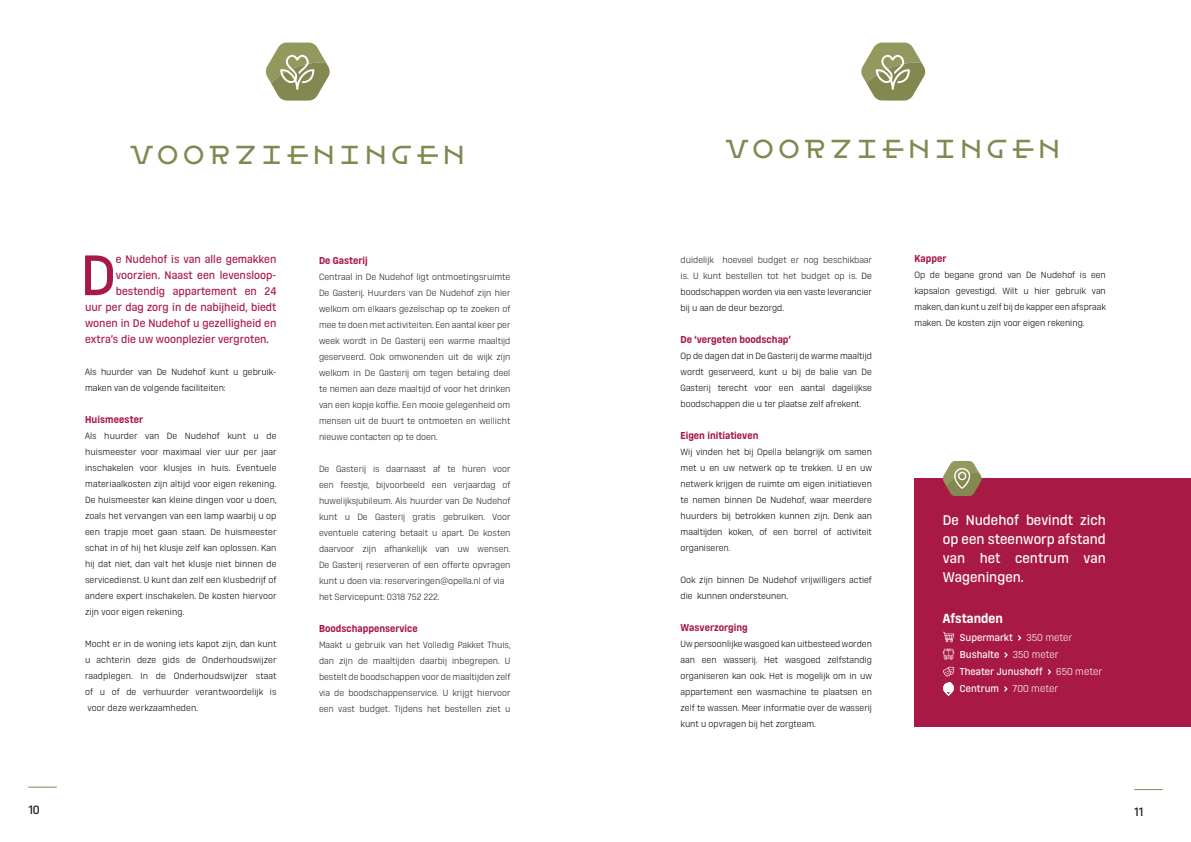
<style>
.page{position:relative;width:1191px;height:842px;background:#fff}
.page>*{position:absolute;margin:0;border:0;box-sizing:border-box;transform-origin:0 0}
.t1{font:500 56.7px "Urbandale";color:#a91947}
.t2{font:26px "Bistro Mono";color:#828850}
.t3{font:500 14px/19px "Urbandale";color:#fff;text-align:justify}
.t4{font:700 13px "Urbandale";color:#fff}
.t5{font:500 12px "Urbandale";color:#231f20}
.t6{font:500 11px "Urbandale";color:#a91947}
.t7{font:700 10px "Urbandale";color:#a91947}
.t8{font:500 10px "Urbandale";color:#fff}
.t9{font:10px "Urbandale";color:#fff}
.t10{font:9px/16px "Urbandale";color:#000001;text-align:justify}
.t11{font:9px/16px "Urbandale";color:#231f20;text-align:justify}
.s1{color:#000001}
</style>
<div class="page">
<svg style="left:28px;top:787px;width:29px;height:1px"></svg>
<svg style="left:265px;top:43px;width:65px;height:58px"></svg>
<svg style="left:1134px;top:789px;width:28px;height:1px"></svg>
<svg style="left:861px;top:43px;width:64px;height:58px"></svg>
<div style="left:914px;top:478px;width:277px;height:249px;background:#a81946"></div>
<svg style="left:1018px;top:635px;width:4px;height:6px"></svg>
<svg style="left:1004px;top:652px;width:4px;height:6px"></svg>
<svg style="left:1047px;top:669px;width:5px;height:6px"></svg>
<svg style="left:1004px;top:686px;width:4px;height:6px"></svg>
<svg style="left:942px;top:461px;width:39px;height:35px"></svg>
<svg style="left:943px;top:632px;width:11px;height:10px"></svg>
<svg style="left:943px;top:667px;width:11px;height:28px"></svg>
<svg style="left:942px;top:649px;width:12px;height:11px"></svg>
<h3 class="t5" style="left:28px;top:802px;width:13px">10</h3>
<h2 class="t2" style="left:129px;top:140px;width:340px">VOORZIENINGEN</h2>
<h1 class="t1" style="left:81px;top:239px;width:36px">D</h1>
<p class="t6" style="left:116px;top:252px;width:162px">e Nudehof is van alle gemakken</p>
<p class="t6" style="left:116px;top:268px;width:162px">voorzien. Naast een levensloop-</p>
<p class="t6" style="left:116px;top:284px;width:162px">bestendig appartement en 24</p>
<p class="t6" style="left:85px;top:300px;width:193px">uur per dag zorg in de nabijheid, biedt</p>
<p class="t6" style="left:85px;top:316px;width:193px">wonen in De Nudehof u gezelligheid en</p>
<p class="t6" style="left:85px;top:332px;width:185px">extra’s die uw woonplezier vergroten.</p>
<p class="t10" style="left:85px;top:364px;width:193px">Als huurder van De Nudehof kunt u gebruik&shy;maken van de volgende faciliteiten:</p>
<p class="t7" style="left:85px;top:413px;width:60px">Huismeester</p>
<p class="t10" style="left:85px;top:428px;width:193px">Als huurder van De Nudehof kunt u de huismeester voor maximaal vier uur per jaar inschakelen voor klusjes in huis. Eventuele materiaalkosten zijn altijd voor eigen rekening.<br>De huismeester kan kleine dingen voor u doen, zoals het vervangen van een lamp waarbij u op een trapje moet gaan staan. De huismeester schat in of hij het klusje zelf kan oplossen. Kan hij dat niet, dan valt het klusje niet binnen de servicedienst. U kunt dan zelf een klusbedrijf of andere expert inschakelen. De kosten hiervoor zijn voor eigen rekening.</p>
<p class="t10" style="left:85px;top:636px;width:193px">Mocht er in de woning iets kapot zijn, dan kunt u achterin deze gids de Onderhoudswijzer raadplegen. In de Onderhoudswijzer staat of u of de verhuurder verantwoordelijk is voor deze werkzaamheden.</p>
<p class="t7" style="left:319px;top:254px;width:50px">De Gasterij</p>
<p class="t11" style="left:319px;top:268px;width:193px">Centraal in De Nudehof ligt ontmoetingsruimte De Gasterij. Huurders van De Nudehof zijn hier welkom om elkaars gezelschap op te zoeken of mee te doen met activiteiten. Een aantal keer per week wordt in De Gasterij een warme maaltijd geserveerd. Ook omwonenden uit de wijk zijn welkom in De Gasterij om tegen betaling deel te nemen aan deze maaltijd of voor het drinken van een kopje koffie. Een mooie gelegenheid om mensen uit de buurt te ontmoeten en wellicht nieuwe contacten op te doen.</p>
<p class="t11" style="left:319px;top:460px;width:193px;text-align:left">De Gasterij is daarnaast af te huren voor een feestje, bijvoorbeeld een verjaardag of huwelijksjubileum. Als huurder van De Nudehof kunt u De Gasterij gratis gebruiken. Voor eventuele catering betaalt u apart. De kosten daarvoor zijn afhankelijk van uw wensen.<br>De Gasterij reserveren of een offerte opvragen kunt u doen via: reserveringen@opella.nl of via het Servicepunt: 0318 752 222.</p>
<p class="t7" style="left:319px;top:622px;width:100px">Boodschappenservice</p>
<p class="t11" style="left:319px;top:636px;width:193px">Maakt u gebruik van het Volledig Pakket Thuis, dan zijn de maaltijden daarbij inbegrepen. U bestelt de boodschappen voor de maaltijden zelf via de boodschappenservice. U krijgt hiervoor een vast budget. Tijdens het bestellen ziet u</p>
<h2 class="t2" style="left:724px;top:135px;width:339px">VOORZIENINGEN</h2>
<p class="t11" style="left:680px;top:252px;width:193px">duidelijk hoeveel budget er nog beschikbaar is. U kunt bestellen tot het budget op is. <span class="s1">De boodschappen worden via een vaste leverancier bij u aan de deur bezorgd.</span></p>
<p class="t7" style="left:680px;top:333px;width:112px">De ‘vergeten boodschap’</p>
<p class="t10" style="left:680px;top:348px;width:193px">Op de dagen dat in De Gasterij de warme maaltijd wordt geserveerd, kunt u bij de balie van De Gasterij terecht voor een aantal dagelijkse boodschappen die u ter plaatse zelf afrekent.</p>
<p class="t7" style="left:680px;top:429px;width:79px">Eigen initiatieven</p>
<p class="t10" style="left:680px;top:444px;width:193px">Wij vinden het bij Opella belangrijk om samen met u en uw netwerk op te trekken. U en uw netwerk krijgen de ruimte om eigen initiatieven te nemen binnen De Nudehof, waar meerdere huurders bij betrokken kunnen zijn. Denk aan maaltijden koken, of een borrel of activiteit organiseren.</p>
<p class="t10" style="left:680px;top:572px;width:193px">Ook zijn binnen De Nudehof vrijwilligers actief die kunnen ondersteunen.</p>
<p class="t7" style="left:680px;top:621px;width:69px">Wasverzorging</p>
<p class="t10" style="left:680px;top:636px;width:193px">Uw persoonlijke wasgoed kan uitbesteed worden aan een wasserij. Het wasgoed zelfstandig organiseren kan ook. Het is mogelijk om in uw appartement een wasmachine te plaatsen en zelf te wassen. Meer informatie over de wasserij kunt u opvragen bij het zorgteam.</p>
<p class="t7" style="left:914px;top:252px;width:33px">Kapper</p>
<p class="t10" style="left:914px;top:266px;width:193px">Op de begane grond van De Nudehof is een kapsalon gevestigd. Wilt u hier gebruik van maken, dan kunt u zelf bij de kapper een afspraak maken. De kosten zijn voor eigen rekening.</p>
<h3 class="t3" style="left:943px;top:510px;width:164px">De Nudehof bevindt zich op een steenworp afstand van het centrum van Wageningen.</h3>
<h3 class="t4" style="left:943px;top:610px;width:62px">Afstanden</h3>
<p class="t8" style="left:960px;top:631px;width:54px">Supermarkt</p>
<p class="t9" style="left:1026px;top:631px;width:47px">350 meter</p>
<p class="t8" style="left:960px;top:648px;width:41px">Bushalte</p>
<p class="t9" style="left:1012px;top:648px;width:47px">350 meter</p>
<p class="t8" style="left:960px;top:665px;width:84px">Theater Junushoff</p>
<p class="t9" style="left:1056px;top:665px;width:47px">650 meter</p>
<p class="t8" style="left:960px;top:682px;width:41px">Centrum</p>
<p class="t9" style="left:1012px;top:682px;width:47px">700 meter</p>
<h3 class="t5" style="left:1134px;top:804px;width:11px">11</h3>
</div>
